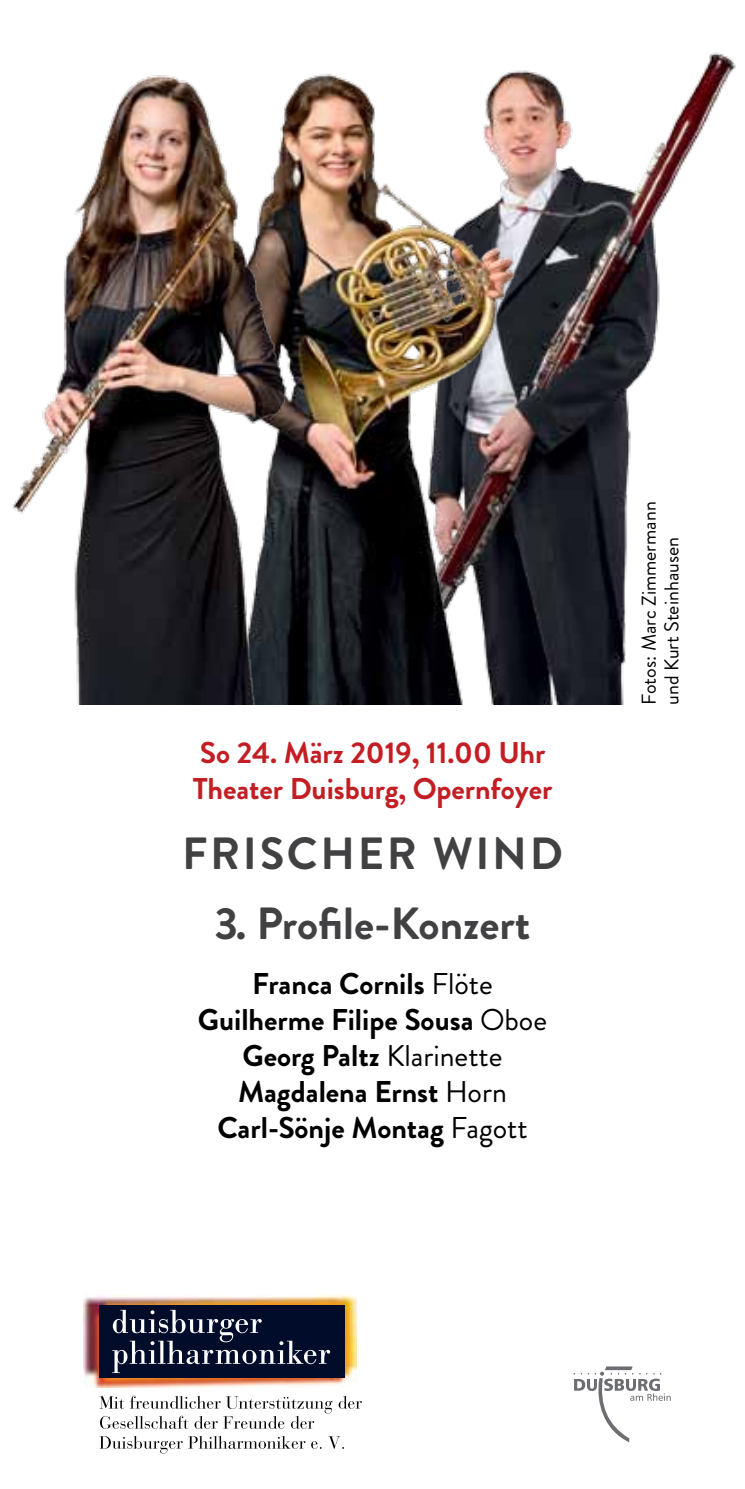
<style>
.page{position:relative;width:745px;height:1489px;background:#fff}
.page>*{position:absolute;margin:0;border:0;box-sizing:border-box;transform-origin:0 0}
.t1{font:700 45px "Brandon";color:#414042}
.t2{font:700 45px "Brandon";letter-spacing:.06em;color:#414042}
.t3{font:700 30px/36px "Brandon";color:#000;text-align:center}
.t4{font:700 30px/36px "Brandon";color:#c31e23}
.t5{font:20px/22.5px "Brandon";color:#000}
.s1{font-weight:400}
</style>
<div class="page">
<img style="left:519px;top:52px;width:217px;height:653px">
<img style="left:84px;top:1294px;width:272px;height:93px">
<svg style="left:573px;top:1366px;width:97px;height:76px"></svg>
<div style="left:100px;top:1304px;width:245px;height:73px;background:#000c29"></div>
<svg style="left:112px;top:1309px;width:218px;height:65px"></svg>
<svg style="left:99px;top:1395px;width:262px;height:33px"></svg>
<svg style="left:99px;top:1436px;width:245px;height:17px"></svg>
<img style="left:296px;top:70px;width:223px;height:635px">
<img style="left:12px;top:75px;width:284px;height:630px">
<p class="t4" style="left:192px;top:735px;width:361px">So 24. März 2019, 11.00 Uhr<br>Theater Duisburg, Opernfoyer</p>
<h1 class="t2" style="left:182px;top:822px;width:382px">FRISCHER WIND</h1>
<h1 class="t1" style="left:214px;top:892px;width:317px">3. Profile-Konzert</h1>
<p class="t3" style="left:198px;top:966px;width:350px">Franca Cornils <span class="s1">Flöte<br></span>Guilherme Filipe Sousa <span class="s1">Oboe<br></span>Georg Paltz <span class="s1">Klarinette<br></span>Magdalena Ernst <span class="s1">Horn<br></span>Carl-Sönje Montag <span class="s1">Fagott</span></p>
<p class="t5" style="left:637px;top:705px;width:205px;rotate:-90deg">Fotos: Marc Zimmermann und Kurt Steinhausen</p>
</div>
